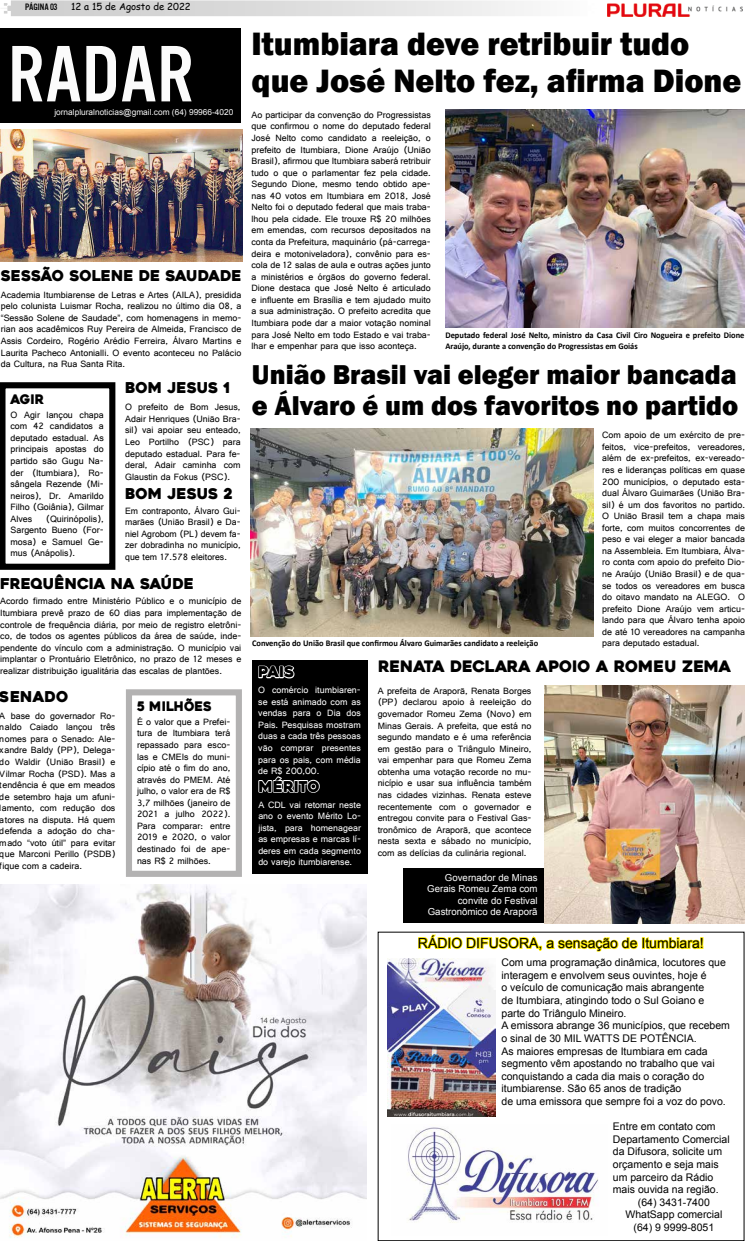
<style>
.page{position:relative;width:745px;height:1241px;background:#fff}
.page>*{position:absolute;margin:0;border:0;box-sizing:border-box;transform-origin:0 0}
.t1{font:83.12px "U.S.101";color:#fbfbfb}
.t2{font:800 33.25px/36.8px "Franklin Gothic";color:#000}
.t3{font:800 28px/30.6px "Franklin Gothic";color:#000}
.t4{font:15.75px "Heavitas";color:#000}
.t5{font:14.88px "Heavitas";color:#000}
.t6{font:14px "Arial";color:#000}
.t7{font:13.12px "Heavitas";color:#000}
.t8{font:10.5px/12.6px "Arial";color:#000}
.t9{font:9.62px/11.5px "Gautami";color:#000;text-align:justify}
.t10{font:9.62px/11.5px "Gautami";color:#fff;text-align:justify}
.t11{font:9.62px/11.5px "Arial";color:#fff;text-align:right}
.t12{font:9.62px "Comic Sans MS";color:#000}
.t13{font:9.62px "U.S.101";color:#000}
.t14{font:700 8.75px/10.5px "Calibri";color:#000;scale:.96 1}
.t15{font:8.31px "Arial";color:#f8f8f8}
</style>
<div class="page">
<div style="left:402px;top:867px;width:142px;height:55px;background:#000"></div>
<svg style="left:4px;top:0;width:520px;height:16px;background:#dedede"></svg>
<img style="left:607px;top:3px;width:135px;height:14px">
<div style="left:1px;top:28px;width:240px;height:95px;background:#000"></div>
<svg style="left:418px;top:934px;width:286px;height:18px"></svg>
<img style="left:407px;top:1127px;width:191px;height:96px">
<img style="left:387px;top:958px;width:108px;height:157px">
<img style="left:0;top:884px;width:366px;height:354px">
<div style="left:252px;top:659px;width:115px;height:214px;background:#000"></div>
<img style="left:445px;top:109px;width:298px;height:202px">
<svg style="left:445px;top:311px;width:299px;height:17px;background:#a899a3"></svg>
<img style="left:250px;top:428px;width:342px;height:190px">
<svg style="left:250px;top:618px;width:344px;height:67px"></svg>
<img style="left:0;top:130px;width:242px;height:132px">
<svg style="left:0;top:382px;width:116px;height:188px"></svg>
<div style="left:126px;top:689px;width:116px;height:187px;border:6px solid #b3b2b2"></div>
<img style="left:544px;top:685px;width:200px;height:237px">
<svg style="left:258px;top:776px;width:62px;height:17px"></svg>
<p class="t13" style="left:25px;top:2px;width:34px">PÁGINA 03</p>
<p class="t12" style="left:71px;top:0;width:121px">12 a 15 de Agosto de 2022</p>
<h1 class="t1" style="left:8px;top:30px;width:187px">RADAR</h1>
<p class="t15" style="left:54px;top:107px;width:180px">jornalpluralnoticias@gmail.com (64) 99966-4020</p>
<h3 class="t5" style="left:1px;top:266px;width:242px">SESSÃO SOLENE DE SAUDADE</h3>
<p class="t9" style="left:1px;top:288px;width:242px">Academia Itumbiarense de Letras e Artes (AILA), presidida pelo colunista Luismar Rocha, realizou no último dia 08, a “Sessão Solene de Saudade”, com homenagens in memo&shy;rian aos acadêmicos Ruy Pereira de Almeida, Francisco de Assis Cordeiro, Rogério Arédio Ferreira, Álvaro Martins e Laurita Pacheco Antonialli. O evento aconteceu no Palácio da Cultura, na Rua Santa Rita.</p>
<h3 class="t7" style="left:10px;top:391px;width:35px">AGIR</h3>
<p class="t9" style="left:10px;top:408px;width:95px">O Agir lançou chapa com 42 candidatos a deputado estadual. As principais apostas do partido são Gugu Na&shy;der (Itumbiara), Ro&shy;sângela Rezende (Mi&shy;neiros), Dr. Amarildo Filho (Goiânia), Gilmar Alves</p>
<p class="t9" style="left:10px;top:512px;width:95px;text-indent:35px">(Quirinópolis), Sargento Bueno (For&shy;mosa) e Samuel Ge&shy;mus (Anápolis).</p>
<h3 class="t5" style="left:125px;top:379px;width:106px">BOM JESUS 1</h3>
<p class="t9" style="left:125px;top:401px;width:117px">O prefeito de Bom Jesus, Adair Henriques (União Bra&shy;sil) vai apoiar seu enteado, Leo Portilho (PSC) para deputado estadual. Para fe&shy;deral, Adair caminha com Glaustin da Fokus (PSC).</p>
<h3 class="t5" style="left:125px;top:484px;width:109px">BOM JESUS 2</h3>
<p class="t9" style="left:125px;top:504px;width:117px">Em contraponto, Álvaro Gui&shy;marães (União Brasil) e Da&shy;niel Agrobom (PL) devem fa&shy;zer dobradinha no município, que tem 17.578 eleitores.</p>
<h3 class="t5" style="left:0;top:574px;width:195px">FREQUÊNCIA NA SAÚDE</h3>
<p class="t9" style="left:0;top:595px;width:242px">Acordo firmado entre Ministério Público e o município de Itumbiara prevê prazo de 60 dias para implementação de controle de frequência diária, por meio de registro eletrôni&shy;co, de todos os agentes públicos da área de saúde, inde&shy;pendente do vínculo com a administração. O município vai implantar o Prontuário Eletrônico, no prazo de 12 meses e realizar distribuição igualitária das escalas de plantões.</p>
<h3 class="t5" style="left:0;top:687px;width:70px">SENADO</h3>
<p class="t9" style="left:0;top:709px;width:117px">A base do governador Ro&shy;naldo Caiado lançou três nomes para o Senado: Ale&shy;xandre Baldy (PP), Delega&shy;do Waldir (União Brasil) e Vilmar Rocha (PSD). Mas a tendência é que em meados de setembro haja um afuni&shy;lamento, com redução dos atores na disputa. Há quem defenda a adoção do cha&shy;mado “voto útil” para evitar que Marconi Perillo (PSDB) fique com a cadeira.</p>
<h3 class="t7" style="left:137px;top:697px;width:76px">5 MILHÕES</h3>
<p class="t9" style="left:137px;top:715px;width:95px">É o valor que a Prefei&shy;tura de Itumbiara terá repassado para esco&shy;las e CMEIs do muni&shy;cípio até o fim do ano, através do PMEM. Até julho, o valor era de R$ 3,7 milhões (janeiro de 2021 a julho 2022).<br>Para comparar: entre 2019 e 2020, o valor destinado foi de ape&shy;nas R$ 2 milhões.</p>
<h2 class="t2" style="left:251px;top:25px;width:491px">Itumbiara deve retribuir tudo que José Nelto fez, afirma Dione</h2>
<p class="t9" style="left:251px;top:109px;width:181px">Ao participar da convenção do Progressistas que confirmou o nome do deputado federal José Nelto como candidato a reeleição, o prefeito de Itumbiara, Dione Araújo (União Brasil), afirmou que Itumbiara saberá retribuir tudo o que o parlamentar fez pela cidade.<br>Segundo Dione, mesmo tendo obtido ape&shy;nas 40 votos em Itumbiara em 2018, José Nelto foi o deputado federal que mais traba&shy;lhou pela cidade. Ele trouxe R$ 20 milhões em emendas, com recursos depositados na conta da Prefeitura, maquinário (pá-carrega&shy;deira e motoniveladora), convênio para es&shy;cola de 12 salas de aula e outras ações junto a ministérios e órgãos do governo federal.<br>Dione destaca que José Nelto é articulado e influente em Brasília e tem ajudado muito a sua administração. O prefeito acredita que Itumbiara pode dar a maior votação nominal para José Nelto em todo Estado e vai traba&shy;lhar e empenhar para que isso aconteça.</p>
<p class="t14" style="left:445px;top:330px;width:313px">Deputado federal José Nelto, ministro da Casa Civil Ciro Nogueira e prefeito Dione<br>Araújo, durante a convenção do Progressistas em Goiás</p>
<h3 class="t3" style="left:252px;top:359px;width:487px">União Brasil vai eleger maior bancada e Álvaro é um dos favoritos no partido</h3>
<p class="t9" style="left:601px;top:429px;width:144px">Com apoio de um exército de pre&shy;feitos, vice-prefeitos, vereadores, além de ex-prefeitos, ex-vereado&shy;res e lideranças políticas em quase 200 municípios, o deputado esta&shy;dual Álvaro Guimarães (União Bra&shy;sil) é um dos favoritos no partido.<br>O União Brasil tem a chapa mais forte, com muitos concorrentes de peso e vai eleger a maior bancada na Assembleia. Em Itumbiara, Álva&shy;ro conta com apoio do prefeito Dio&shy;ne Araújo (União Brasil) e de qua&shy;se todos os vereadores em busca do oitavo mandato na ALEGO. O prefeito Dione Araújo vem articu&shy;lando para que Álvaro tenha apoio de até 10 vereadores na campanha</p>
<p class="t14" style="left:252px;top:637px;width:299px">Convenção do União Brasil que confirmou Álvaro Guimarães candidato a reeleição</p>
<p class="t9" style="left:601px;top:637px;width:99px">para deputado estadual.</p>
<h3 class="t5" style="left:258px;top:662px;width:37px">PAIS</h3>
<p class="t10" style="left:258px;top:684px;width:104px">O comércio itumbiaren&shy;se está animado com as vendas para o Dia dos Pais. Pesquisas mostram duas a cada três pessoas vão comprar presentes para os pais, com média de R$ 200,00.</p>
<h3 class="t5" style="left:258px;top:777px;width:63px">MÉRITO</h3>
<p class="t10" style="left:258px;top:798px;width:104px">A CDL vai retomar neste ano o evento Mérito Lo&shy;jista, para homenagear as empresas e marcas lí&shy;deres em cada segmento do varejo itumbiarense.</p>
<h3 class="t4" style="left:378px;top:656px;width:354px">RENATA DECLARA APOIO A ROMEU ZEMA</h3>
<p class="t9" style="left:377px;top:684px;width:155px">A prefeita de Araporã, Renata Borges (PP) declarou apoio à reeleição do governador Romeu Zema (Novo) em Minas Gerais. A prefeita, que está no segundo mandato e é uma referência em gestão para o Triângulo Mineiro, vai empenhar para que Romeu Zema obtenha uma votação recorde no mu&shy;nicípio e usar sua influência também nas cidades vizinhas. Renata esteve recentemente com o governador e entregou convite para o Festival Gas&shy;tronômico de Araporã, que acontece nesta sexta e sábado no município, com as delícias da culinária regional.</p>
<p class="t11" style="left:427px;top:871px;width:112px">Governador de Minas<br>Gerais Romeu Zema com convite do Festival<br>Gastronômico de Araporã</p>
<h3 class="t6" style="left:417px;top:933px;width:287px">RÁDIO DIFUSORA, a sensação de Itumbiara!</h3>
<p class="t8" style="left:501px;top:956px;width:230px">Com uma programação dinâmica, locutores que interagem e envolvem seus ouvintes, hoje é<br>o veículo de comunicação mais abrangente<br>de Itumbiara, atingindo todo o Sul Goiano e parte do Triângulo Mineiro.<br>A emissora abrange 36 municípios, que recebem o sinal de 30 MIL WATTS DE POTÊNCIA.<br>As maiores empresas de Itumbiara em cada segmento vêm apostando no trabalho que vai conquistando a cada dia mais o coração do itumbiarense. São 65 anos de tradição<br>de uma emissora que sempre foi a voz do povo.</p>
<p class="t8" style="left:612px;top:1119px;width:104px">Entre em contato com</p>
<p class="t8" style="left:612px;top:1132px;width:118px">Departamento Comercial</p>
<p class="t8" style="left:612px;top:1145px;width:111px">da Difusora, solicite um</p>
<p class="t8" style="left:612px;top:1157px;width:107px">orçamento e seja mais</p>
<p class="t8" style="left:612px;top:1170px;width:102px">um parceiro da Rádio</p>
<p class="t8" style="left:612px;top:1182px;width:107px">mais ouvida na região.</p>
<p class="t8" style="left:637px;top:1195px;width:73px">(64) 3431-7400</p>
<p class="t8" style="left:625px;top:1208px;width:98px">WhatSapp comercial</p>
<p class="t8" style="left:633px;top:1220px;width:82px">(64) 9 9999-8051</p>
</div>
